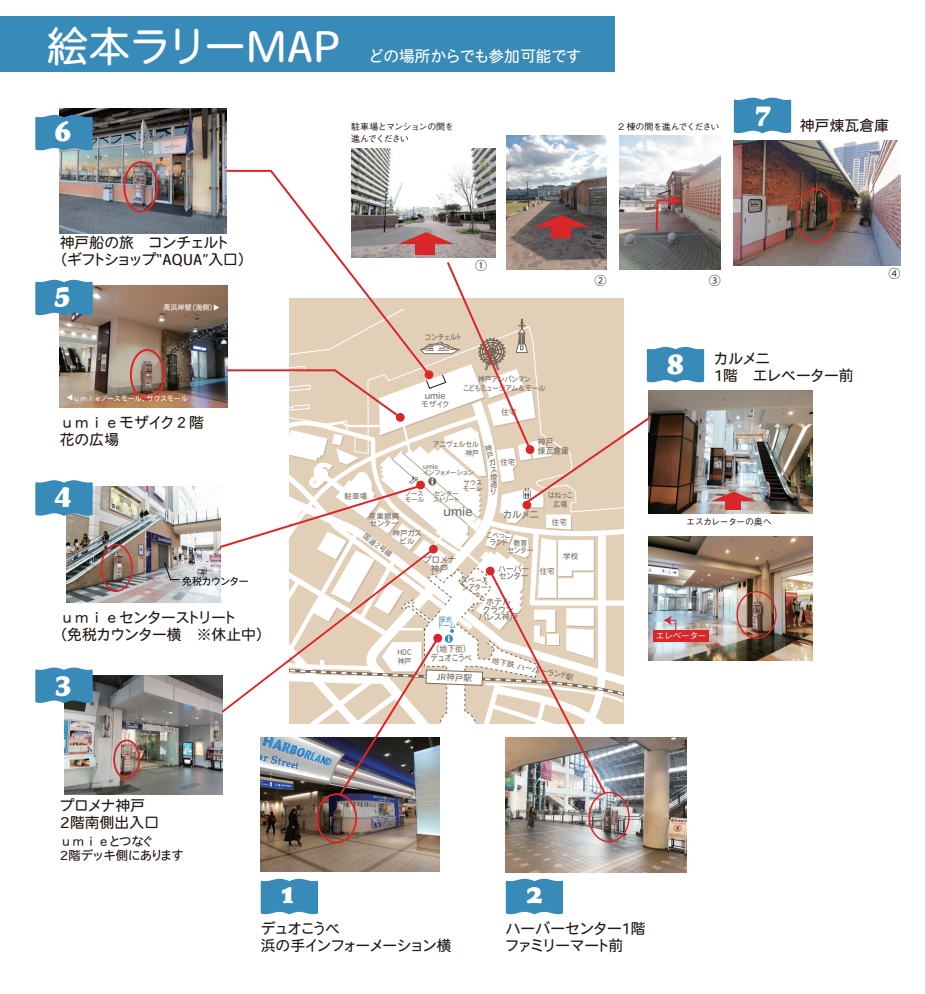
<style>
.page{position:relative;width:925px;height:994px;background:#fff}
.page>*{position:absolute;margin:0;border:0;box-sizing:border-box;transform-origin:0 0}
.t1{font:41.4px "Heisei Maru Go Std W4";letter-spacing:.01em;color:#fff}
.t2{font:900 28.5px "Tzimmes";color:#fff}
.t3{font:15.6px "Heisei Maru Go Std W4";letter-spacing:-.02em;color:#fff}
.t4{font:14.7px/17.2px "Heisei Maru Go Std W4";letter-spacing:-.05em;color:#221713}
.t5{font:14.7px/17.2px "Heisei Maru Go Std W4";letter-spacing:-.02em;color:#221713}
.t6{font:14.7px/17.2px "Heisei Maru Go Std W4";letter-spacing:.01em;color:#221713}
.t7{font:14.7px/17.2px "Heisei Maru Go Std W4";letter-spacing:-.11em;color:#221713}
.t8{font:12.4px/14.5px "Heisei Maru Go Std W4";letter-spacing:-.05em;color:#221713}
.t9{font:12.2px "Heisei Maru Go Std W4";color:#76695c}
.t10{font:12px "Koz Go Pr 6 N";color:#221713}
.t11{font:9.9px "Heisei Maru Go Std W4";letter-spacing:-.05em;color:#030303}
.t12{font:9.5px "Heisei Maru Go Std W4";color:#76695c}
.t13{font:500 9px/12px "Gothic BBB Pr 6 N";letter-spacing:-.085em;color:#221713}
.t14{font:500 9px "Gothic BBB Pr 6 N";letter-spacing:-.065em;color:#221713}
.t15{font:500 9px "Gothic BBB Pr 6 N";letter-spacing:-.045em;color:#221713}
.t16{font:500 9px "Gothic BBB Pr 6 N";letter-spacing:-.075em;color:#fff}
.t17{font:8.8px/8.8px "Heisei Maru Go Std W4";letter-spacing:.01em;color:#76695c;text-align:center}
.t18{font:8.6px/7.1px "Heisei Maru Go Std W4";letter-spacing:-.05em;color:#76695c;text-align:center;scale:.95 1}
.t19{font:8.6px/8.6px "Heisei Maru Go Std W4";letter-spacing:-.11em;color:#76695c;scale:.9 1}
.t20{font:8.6px/8.6px "Heisei Maru Go Std W4";letter-spacing:.01em;color:#76695c;scale:.9 1}
.t21{font:8.6px "Heisei Maru Go Std W4";letter-spacing:.01em;color:#76695c}
.t22{font:7.5px/7.5px "Heisei Maru Go Std W4";letter-spacing:-.02em;color:#76695c;text-align:center}
.t23{font:7.5px/7.1px "Heisei Maru Go Std W4";letter-spacing:-.05em;color:#76695c;scale:.9 1}
.t24{font:7.5px/8.6px "Heisei Maru Go Std W4";letter-spacing:-.02em;color:#76695c;text-align:center;scale:.9 1}
.t25{font:7.5px/7.1px "Heisei Maru Go Std W4";letter-spacing:-.08em;color:#76695c;scale:.9 1}
.t26{font:7.1px "Heisei Maru Go Std W4";color:#76695c}
.t27{font:7px "Heisei Maru Go Std W4";letter-spacing:.01em;color:#fff}
.t28{font:6.9px/6.4px "Heisei Maru Go Std W4";color:#388ab8;scale:.95 1}
.t29{font:6.4px/6.4px "Heisei Maru Go Std W4";letter-spacing:-.08em;color:#76695c}
.t30{font:6.4px/6.4px "Heisei Maru Go Std W4";letter-spacing:-.11em;color:#76695c}
</style>
<div class="page">
<img style="left:60px;top:108px;width:166px;height:125px">
<img style="left:64px;top:676px;width:154px;height:118px">
<img style="left:704px;top:390px;width:108px;height:123px">
<img style="left:59px;top:285px;width:159px;height:122px">
<img style="left:506px;top:136px;width:100px;height:124px">
<img style="left:261px;top:797px;width:178px;height:74px">
<img style="left:505px;top:797px;width:181px;height:75px">
<div style="left:588px;top:791px;width:41px;height:51px;border:1px solid #d92628;border-radius:50%"></div>
<div style="left:316px;top:793px;width:41px;height:50px;border:2px solid #d92628;border-radius:50%"></div>
<div style="left:113px;top:739px;width:27px;height:40px;border:2px solid #d92628;border-radius:50%"></div>
<img style="left:351px;top:148px;width:145px;height:109px">
<div style="left:130px;top:349px;width:34px;height:51px;border:2px solid #d92628;border-radius:50%"></div>
<div style="left:123px;top:161px;width:35px;height:52px;border:2px solid #d92628;border-radius:50%"></div>
<svg style="left:431px;top:232px;width:23px;height:12px"></svg>
<div style="left:415px;top:241px;width:20px;height:14px;background:#d92628"></div>
<svg style="left:533px;top:215px;width:57px;height:12px"></svg>
<div style="left:550px;top:224px;width:20px;height:14px;background:#d92628"></div>
<img style="left:66px;top:487px;width:152px;height:115px">
<div style="left:100px;top:544px;width:33px;height:48px;border:2px solid #d92628;border-radius:50%"></div>
<img style="left:704px;top:537px;width:108px;height:123px">
<svg style="left:710px;top:491px;width:46px;height:10px"></svg>
<div style="left:724px;top:499px;width:16px;height:11px;background:#d92628"></div>
<div style="left:736px;top:591px;width:40px;height:48px;border:1px solid #d92628;border-radius:50%"></div>
<div style="left:652px;top:629px;width:56px;height:12px;background:#d92628"></div>
<svg style="left:35px;top:480px;width:58px;height:36px;background:#4892bc"></svg>
<svg style="left:35px;top:279px;width:58px;height:36px;background:#4892bb"></svg>
<svg style="left:35px;top:112px;width:58px;height:38px;background:#448ab2"></svg>
<svg style="left:733px;top:97px;width:58px;height:36px;background:#4a94be"></svg>
<svg style="left:261px;top:878px;width:57px;height:36px;background:#4893bd"></svg>
<svg style="left:505px;top:878px;width:58px;height:36px;background:#4a94be"></svg>
<svg style="left:35px;top:667px;width:58px;height:36px;background:#4690ba"></svg>
<svg style="left:224px;top:169px;width:207px;height:91px"></svg>
<div style="left:0;top:16px;width:615px;height:56px;background:#388ab8"></div>
<svg style="left:163px;top:561px;width:17px;height:19px"></svg>
<img style="left:619px;top:136px;width:101px;height:134px">
<img style="left:733px;top:140px;width:167px;height:125px">
<svg style="left:654px;top:194px;width:27px;height:39px"></svg>
<div style="left:795px;top:188px;width:40px;height:55px;border:2px solid #d92628;border-radius:50%"></div>
<svg style="left:218px;top:260px;width:486px;height:537px"></svg>
<h1 class="t1" style="left:47px;top:18px;width:294px">絵本ラリーMAP</h1>
<p class="t3" style="left:368px;top:45px;width:215px">どの場所からでも参加可能です</p>
<h2 class="t2" style="left:55px;top:112px;width:18px">6</h2>
<p class="t13" style="left:351px;top:120px;width:104px">駐車場とマンションの間を進んでください</p>
<p class="t14" style="left:618px;top:120px;width:102px">2 棟の間を進んでください</p>
<h2 class="t2" style="left:755px;top:93px;width:17px">7</h2>
<p class="t5" style="left:799px;top:117px;width:91px">神戸煉瓦倉庫</p>
<p class="t4" style="left:52px;top:234px;width:202px;text-indent:7px">神戸船の旅　コンチェルト<br>（ギフトショップ“AQUA”入口）</p>
<h2 class="t2" style="left:55px;top:274px;width:17px">5</h2>
<p class="t27" style="left:163px;top:303px;width:54px">高浜岸壁（海側）</p>
<p class="t27" style="left:221px;top:304px;width:8px;rotate:90deg">▲</p>
<p class="t27" style="left:65px;top:401px;width:8px;rotate:-90deg">▲</p>
<p class="t27" style="left:73px;top:393px;width:116px">ｕｍｉｅノースモール、サウスモール</p>
<p class="t6" style="left:60px;top:414px;width:145px">ｕｍｉｅモザイク２階花の広場</p>
<p class="t10" style="left:475px;top:259px;width:13px">①</p>
<p class="t24" style="left:424px;top:332px;width:44px">コンチェルト</p>
<p class="t17" style="left:424px;top:391px;width:22px">umie</p>
<p class="t22" style="left:421px;top:400px;width:30px">モザイク</p>
<p class="t23" style="left:462px;top:375px;width:94px;line-height:8.6px;text-align:center">神戸アンパンマン<br>こどもミュージアム＆モール</p>
<p class="t22" style="left:501px;top:408px;width:17px">住宅</p>
<p class="t24" style="left:433px;top:440px;width:53px;text-align:right">アニヴェルセル神戸</p>
<p class="t30" style="left:422px;top:463px;width:53px">umie<br>インフォメーション</p>
<p class="t22" style="left:500px;top:458px;width:17px">住宅</p>
<p class="t20" style="left:537px;top:437px;width:36px">神戸<br>煉瓦倉庫</p>
<p class="t10" style="left:594px;top:273px;width:13px">②</p>
<p class="t10" style="left:708px;top:273px;width:13px">③</p>
<h2 class="t2" style="left:666px;top:345px;width:19px">8</h2>
<p class="t5" style="left:713px;top:350px;width:141px">カルメニ<br>1階　エレベーター前</p>
<p class="t10" style="left:888px;top:267px;width:13px">④</p>
<h2 class="t2" style="left:55px;top:474px;width:18px">4</h2>
<p class="t22" style="left:344px;top:492px;width:24px">駐車場</p>
<p class="t29" style="left:463px;top:479px;width:21px">サウスモール</p>
<p class="t29" style="left:405px;top:490px;width:21px">ノースモール</p>
<p class="t29" style="left:433px;top:490px;width:29px">センターストリート</p>
<p class="t22" style="left:369px;top:512px;width:32px;text-align:left">産業振興センター</p>
<p class="t9" style="left:443px;top:503px;width:30px">umie</p>
<p class="t12" style="left:502px;top:507px;width:38px">カルメニ</p>
<p class="t24" style="left:547px;top:491px;width:30px">はねっこ広場</p>
<p class="t22" style="left:551px;top:518px;width:17px">住宅</p>
<p class="t15" style="left:686px;top:514px;width:87px">エスカレーターの奥へ</p>
<p class="t11" style="left:182px;top:574px;width:68px">免税カウンター</p>
<p class="t4" style="left:52px;top:608px;width:220px;text-indent:7px">ｕｍｉｅセンターストリート<br>（免税カウンター横　※休止中）</p>
<p class="t22" style="left:392px;top:530px;width:31px">神戸ガスビル</p>
<p class="t25" style="left:489px;top:531px;width:43px;text-indent:-4px">こべっこ<br>ランド 教育</p>
<p class="t24" style="left:507px;top:546px;width:31px">センター</p>
<p class="t26" style="left:366px;top:531px;width:35px;rotate:36deg">国道2号線</p>
<p class="t17" style="left:423px;top:555px;width:35px">プロメナ神戸</p>
<p class="t20" style="left:498px;top:564px;width:36px">ハーバー</p>
<p class="t23" style="left:461px;top:577px;width:76px">スペース <sup>センター</sup>シアター</p>
<p class="t18" style="left:478px;top:598px;width:43px">ホテル<br>クラウンパレス神戸</p>
<p class="t22" style="left:539px;top:567px;width:17px">住宅</p>
<p class="t28" style="left:437px;top:615px;width:21px">採光ドーム</p>
<p class="t22" style="left:563px;top:552px;width:17px">学校</p>
<p class="t16" style="left:655px;top:628px;width:52px">エレベーター</p>
<h2 class="t2" style="left:56px;top:663px;width:17px">3</h2>
<p class="t24" style="left:397px;top:648px;width:17px;text-align:left">HDC神戸</p>
<p class="t19" style="left:430px;top:644px;width:48px">（地下街）デュオこうべ</p>
<p class="t21" style="left:437px;top:670px;width:37px;rotate:3deg">JR神戸駅</p>
<p class="t22" style="left:493px;top:656px;width:84px;rotate:12deg">地下鉄 ハーバーランド駅</p>
<p class="t6" style="left:60px;top:797px;width:101px">プロメナ神戸<br>2階南側出入口</p>
<p class="t8" style="left:60px;top:833px;width:125px">ｕｍｉｅとつなぐ<br>2階デッキ側にあります</p>
<h2 class="t2" style="left:281px;top:874px;width:14px">1</h2>
<h2 class="t2" style="left:526px;top:874px;width:18px">2</h2>
<p class="t7" style="left:261px;top:920px;width:192px">デュオこうべ<br>浜の手インフォーメーション横</p>
<p class="t5" style="left:504px;top:920px;width:142px">ハーバーセンター1階ファミリーマート前</p>
</div>
